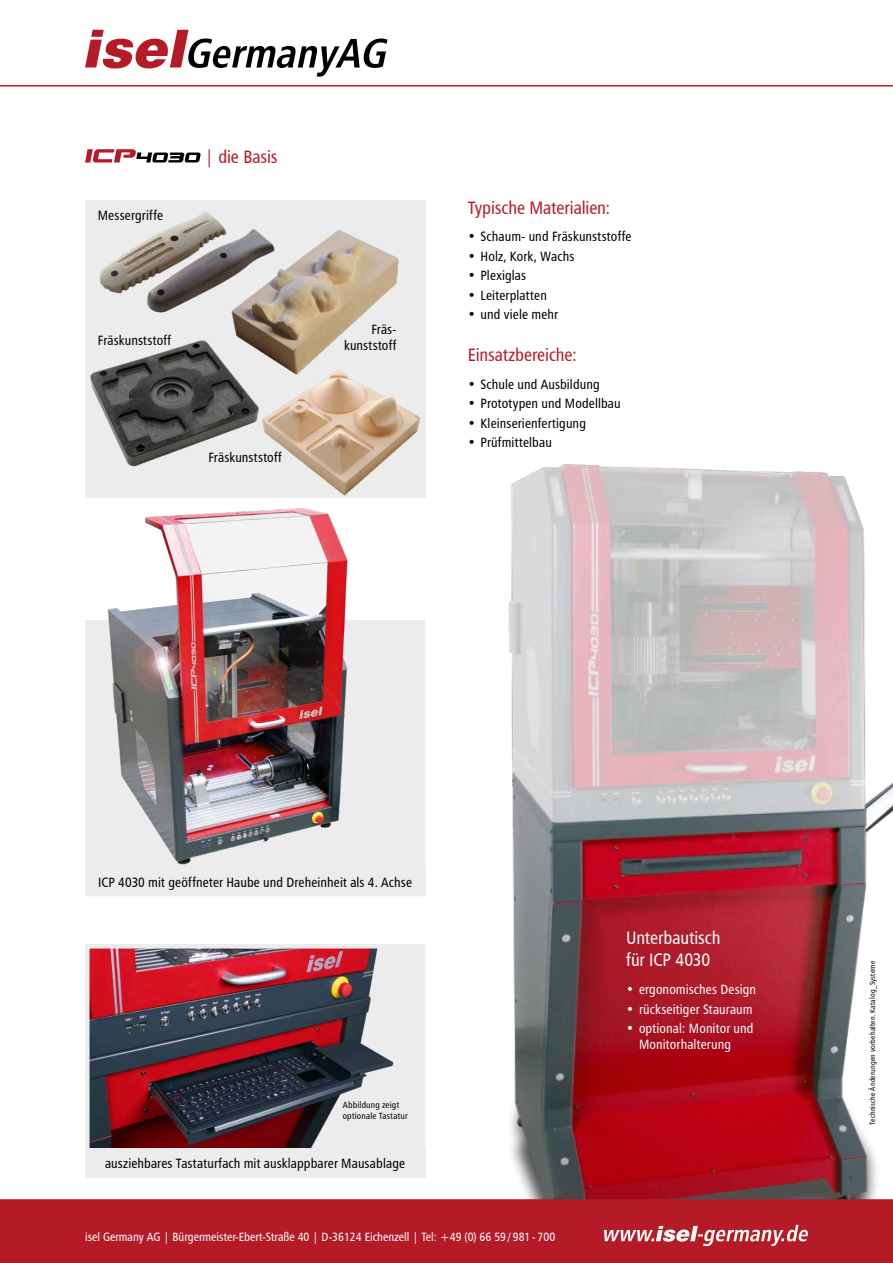
<style>
.page{position:relative;width:893px;height:1263px;background:#fff}
.page>*{position:absolute;margin:0;border:0;box-sizing:border-box;transform-origin:0 0}
.t1{font:18px "Humanist 777 BT Roman Condensed B";letter-spacing:-.005em;color:#b51b26}
.t2{font:18px/22.5px "Humanist 777 BT Roman Condensed B";color:#fff}
.t3{font:13.5px/16.2px "Humanist 777 BT Roman Condensed B";letter-spacing:.01em;color:#000;text-align:right}
.t4{font:13.5px/16.2px "Humanist 777 BT Roman Condensed B";letter-spacing:.01em;color:#fff}
.t5{font:12px "Humanist 777 BT Roman Condensed B";color:#fff}
.t6{font:9px/10.8px "Humanist 777 BT Roman Condensed B";letter-spacing:.02em;color:#000}
.t7{font:7.5px "Humanist 777 BT Roman Condensed B";letter-spacing:.025em;color:#000}
</style>
<div class="page">
<img style="left:508px;top:464px;width:385px;height:735px">
<div style="left:85px;top:200px;width:340px;height:297px;background:#ececec"></div>
<img style="left:250px;top:365px;width:176px;height:133px">
<img style="left:99px;top:211px;width:126px;height:102px">
<img style="left:90px;top:340px;width:175px;height:130px">
<img style="left:225px;top:229px;width:182px;height:151px">
<img style="left:90px;top:949px;width:330px;height:199px">
<div style="left:85px;top:944px;width:340px;height:234px;border:4px solid #ececec"></div>
<div style="left:85px;top:620px;width:340px;height:276px;background:#ececec"></div>
<img style="left:99px;top:508px;width:263px;height:357px">
<svg style="left:85px;top:149px;width:116px;height:13px"></svg>
<div style="left:85px;top:1148px;width:340px;height:30px;background:#ececec"></div>
<div style="left:0;top:1199px;width:893px;height:64px;background:#b51b26"></div>
<hr style="left:0;top:85px;width:893px;height:2px;background:#b51b26">
<svg style="left:85px;top:30px;width:303px;height:47px"></svg>
<svg style="left:604px;top:1225px;width:204px;height:21px"></svg>
<p class="t3" style="left:98px;top:207px;width:67px">Messergriffe</p>
<h1 class="t1" style="left:205px;top:145px;width:74px">| die Basis</h1>
<p class="t3" style="left:98px;top:332px;width:75px">Fräskunststoff</p>
<p class="t3" style="left:208px;top:449px;width:75px">Fräskunststoff</p>
<p class="t3" style="left:344px;top:321px;width:54px">Fräs&shy;kunststoff</p>
<h1 class="t1" style="left:468px;top:196px;width:144px">Typische Materialien:</h1>
<p class="t3" style="left:468px;top:228px;width:165px">• Schaum- und Fräskunststoffe</p>
<p class="t3" style="left:468px;top:248px;width:108px">• Holz, Kork, Wachs</p>
<p class="t3" style="left:468px;top:267px;width:60px">• Plexiglas</p>
<p class="t3" style="left:468px;top:287px;width:81px">• Leiterplatten</p>
<p class="t3" style="left:468px;top:306px;width:92px">• und viele mehr</p>
<h1 class="t1" style="left:468px;top:343px;width:111px">Einsatzbereiche:</h1>
<p class="t3" style="left:468px;top:376px;width:133px">• Schule und Ausbildung</p>
<p class="t3" style="left:468px;top:395px;width:154px">• Prototypen und Modellbau</p>
<p class="t3" style="left:468px;top:414px;width:120px">• Kleinserienfertigung</p>
<p class="t3" style="left:468px;top:434px;width:86px">• Prüfmittelbau</p>
<p class="t3" style="left:98px;top:873px;width:315px">ICP 4030 mit geöffneter Haube und Dreheinheit als 4. Achse</p>
<p class="t6" style="left:343px;top:1099px;width:66px">Abbildung zeigt optionale Tastatur</p>
<p class="t3" style="left:105px;top:1155px;width:302px">ausziehbares Tastaturfach mit ausklappbarer Mausablage</p>
<p class="t5" style="left:85px;top:1229px;width:472px">isel Germany AG | Bürgermeister-Ebert-Straße 40 | D-36124 Eichenzell | Tel: +49 (0) 66 59 / 981 - 700</p>
<h1 class="t2" style="left:626px;top:926px;width:96px">Unterbautisch für ICP 4030</h1>
<p class="t4" style="left:626px;top:981px;width:131px">• ergonomisches Design</p>
<p class="t4" style="left:626px;top:1001px;width:128px">• rückseitiger Stauraum</p>
<p class="t4" style="left:639px;top:1020px;width:116px;text-indent:-13px">• optional: Monitor und<br>Monitorhalterung</p>
<p class="t7" style="left:868px;top:1125px;width:166px;rotate:-90deg">Technische Änderungen vorbehalten. Katalog_Systeme</p>
</div>
